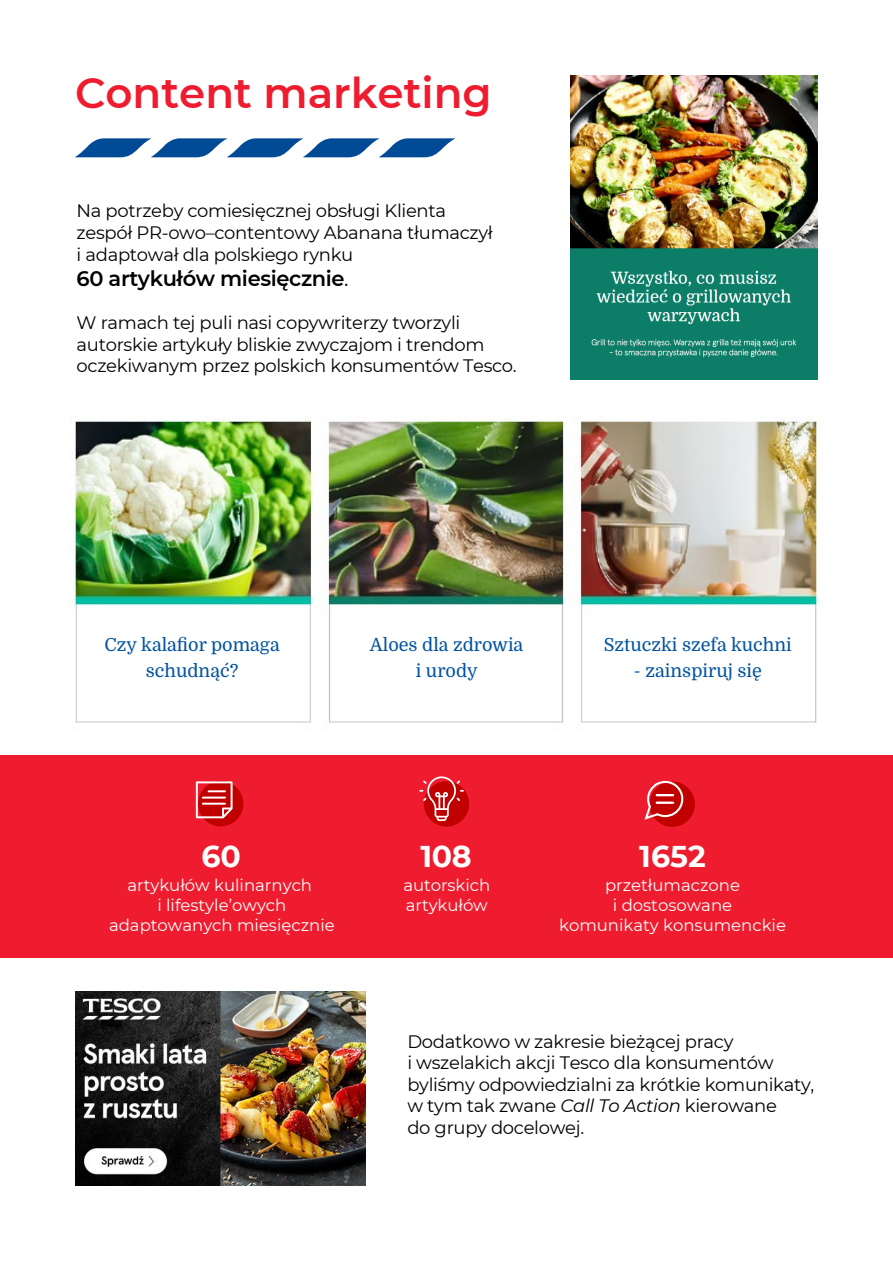
<style>
.page{position:relative;width:893px;height:1263px;background:#fff}
.page>*{position:absolute;margin:0;border:0;box-sizing:border-box;transform-origin:0 0}
.t1{font:600 42px "Montserrat";color:#ee1c2e}
.t2{font:700 30px "Montserrat";color:#fff}
.t3{font:600 21px "Montserrat";letter-spacing:-.02em;color:#000}
.t4{font:18px/21.6px "Montserrat";letter-spacing:-.02em;color:#000}
.t5{font:18px/25.5px "Domine";color:#00539f;text-align:center}
.t6{font:16.5px/19.8px "Montserrat";color:#fff;text-align:center}
.s1{font-weight:400}
.s2{font-style:italic}
</style>
<div class="page">
<img style="left:69px;top:415px;width:749px;height:308px">
<svg style="left:75px;top:138px;width:380px;height:19px"></svg>
<img style="left:570px;top:76px;width:247px;height:303px">
<div style="left:0;top:755px;width:893px;height:203px;background:#ee1c2e"></div>
<div style="left:424px;top:781px;width:45px;height:45px;background:#c10000;border-radius:50%"></div>
<div style="left:198px;top:781px;width:45px;height:45px;background:#c10000;border-radius:50%"></div>
<div style="left:650px;top:781px;width:45px;height:46px;background:#c10000;border-radius:50%"></div>
<svg style="left:196px;top:781px;width:37px;height:37px"></svg>
<hr style="left:202px;top:803px;width:24px;height:2px;background:#fff">
<img style="left:76px;top:992px;width:290px;height:193px">
<svg style="left:419px;top:776px;width:45px;height:45px"></svg>
<svg style="left:644px;top:780px;width:40px;height:41px"></svg>
<hr style="left:656px;top:801px;width:18px;height:3px;background:#fff">
<h1 class="t1" style="left:75px;top:64px;width:418px">Content marketing</h1>
<p class="t4" style="left:77px;top:199px;width:418px">Na potrzeby comiesięcznej obsługi Klienta zespół PR-owo–contentowy Abanana tłumaczył i adaptował dla polskiego rynku</p>
<p class="t3" style="left:77px;top:263px;width:273px">60 artykułów miesięcznie<span class="s1">.</span></p>
<p class="t4" style="left:77px;top:311px;width:442px">W ramach tej puli nasi copywriterzy tworzyli autorskie artykuły bliskie zwyczajom i trendom oczekiwanym przez polskich konsumentów Tesco.</p>
<p class="t5" style="left:105px;top:632px;width:177px">Czy kalafior pomaga schudnąć?</p>
<p class="t5" style="left:370px;top:632px;width:155px">Aloes dla zdrowia i urody</p>
<p class="t5" style="left:604px;top:632px;width:190px">Sztuczki szefa kuchni</p>
<p class="t5" style="left:634px;top:658px;width:129px">- zainspiruj się</p>
<h2 class="t2" style="left:201px;top:835px;width:41px">60</h2>
<p class="t6" style="left:109px;top:875px;width:227px">artykułów kulinarnych<br>i lifestyle’owych adaptowanych miesięcznie</p>
<h2 class="t2" style="left:421px;top:835px;width:52px">108</h2>
<p class="t6" style="left:404px;top:875px;width:88px;text-align:left">autorskich artykułów</p>
<h2 class="t2" style="left:639px;top:835px;width:68px">1652</h2>
<p class="t6" style="left:559px;top:875px;width:228px">przetłumaczone<br>i dostosowane<br>komunikaty konsumenckie</p>
<p class="t4" style="left:407px;top:1030px;width:408px">Dodatkowo w zakresie bieżącej pracy<br>i wszelakich akcji Tesco dla konsumentów byliśmy odpowiedzialni za krótkie komunikaty, w tym tak zwane <span class="s2">Call To Action</span> kierowane<br>do grupy docelowej.</p>
</div>
